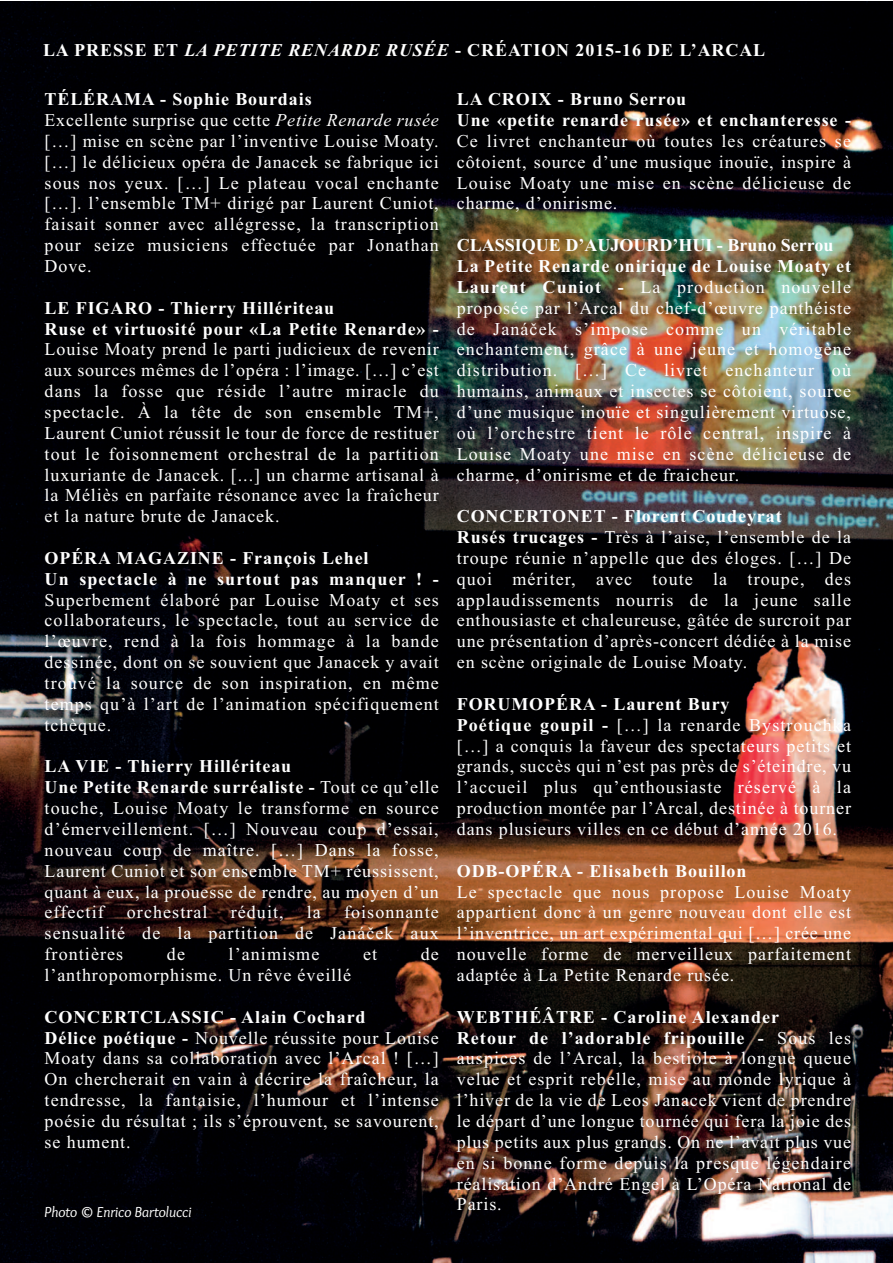
<style>
.page{position:relative;width:893px;height:1263px;background:#fff}
.page>*{position:absolute;margin:0;border:0;box-sizing:border-box;transform-origin:0 0}
.t1{font:18px/20.9px "Times New Roman";letter-spacing:.055em;color:#fff}
.t2{font:700 18px/20.9px "Times New Roman";letter-spacing:.05em;color:#fff}
.t3{font:italic 15px "Overlock";color:#fff}
.s1{font-style:italic}
.s2{font-weight:700}
</style>
<div class="page">
<img style="left:0;top:1px;width:892px;height:1262px">
<p class="t2" style="left:43px;top:39px;width:724px">LA PRESSE ET <span class="s1">LA PETITE RENARDE RUSÉE</span> - CRÉATION 2015-16 DE L’ARCAL</p>
<p class="t1" style="left:45px;top:88px;width:396px"><span class="s2">TÉLÉRAMA - Sophie Bourdais<br></span>Excellente surprise que cette <span class="s1">Petite Renarde rusée </span>[…] mise en scène par l’inventive Louise Moaty. […] le délicieux opéra de Janacek se fabrique ici sous nos yeux. […] Le plateau vocal enchante […]. l’ensemble TM+ dirigé par Laurent Cuniot, faisait sonner avec allégresse, la transcription pour seize musiciens effectuée par Jonathan Dove.</p>
<p class="t2" style="left:45px;top:297px;width:396px">LE FIGARO - Thierry Hillériteau<br>Ruse et virtuosité pour «La Petite Renarde» -</p>
<p class="t1" style="left:45px;top:339px;width:396px;text-align:justify">Louise Moaty prend le parti judicieux de revenir aux sources mêmes de l’opéra : l’image. […] c’est dans la fosse que réside l’autre miracle du spectacle. À la tête de son ensemble TM+, Laurent Cuniot réussit le tour de force de restituer tout le foisonnement orchestral de la partition luxuriante de Janacek. [...] un charme artisanal à la Méliès en parfaite résonance avec la fraîcheur et la nature brute de Janacek.</p>
<p class="t2" style="left:45px;top:547px;width:396px">OPÉRA MAGAZINE - François Lehel<br>Un spectacle à ne surtout pas manquer ! -</p>
<p class="t1" style="left:45px;top:589px;width:396px;text-align:justify">Superbement élaboré par Louise Moaty et ses collaborateurs, le spectacle, tout au service de l’œuvre, rend à la fois hommage à la bande dessinée, dont on se souvient que Janacek y avait trouvé la source de son inspiration, en même temps qu’à l’art de l’animation spécifiquement tchèque.</p>
<p class="t1" style="left:45px;top:756px;width:396px"><span class="s2">LA VIE - Thierry Hillériteau<br>Une Petite Renarde surréaliste -</span> Tout ce qu’elle touche, Louise Moaty le transforme en source d’émerveillement. […] Nouveau coup d’essai, nouveau coup de maître. […] Dans la fosse, Laurent Cuniot et son ensemble TM+ réussissent, quant à eux, la prouesse de rendre, au moyen d’un effectif</p>
<p class="t1" style="left:45px;top:902px;width:396px;text-align:justify;text-indent:299px">foisonnante sensualité de la partition de Janáček aux frontières</p>
<p class="t1" style="left:127px;top:902px;width:82px">orchestral</p>
<p class="t1" style="left:231px;top:902px;width:54px">réduit,</p>
<p class="t1" style="left:307px;top:902px;width:16px">la</p>
<p class="t1" style="left:167px;top:943px;width:20px">de</p>
<p class="t1" style="left:229px;top:943px;width:92px">l’animisme</p>
<p class="t1" style="left:363px;top:943px;width:16px">et</p>
<p class="t1" style="left:421px;top:943px;width:20px">de</p>
<p class="t1" style="left:45px;top:964px;width:308px">l’anthropomorphisme. Un rêve éveillé</p>
<p class="t1" style="left:45px;top:1006px;width:396px"><span class="s2">CONCERTCLASSIC - Alain Cochard<br>Délice poétique -</span> Nouvelle réussite pour Louise Moaty dans sa collaboration avec l’Arcal ! […] On chercherait en vain à décrire la fraîcheur, la tendresse, la fantaisie, l’humour et l’intense poésie du résultat ; ils s’éprouvent, se savourent, se hument.</p>
<p class="t3" style="left:44px;top:1203px;width:149px">Photo © Enrico Bartolucci</p>
<p class="t2" style="left:457px;top:88px;width:396px">LA CROIX - Bruno Serrou<br>Une «petite renarde rusée» et enchanteresse -</p>
<p class="t1" style="left:457px;top:130px;width:396px;text-align:justify">Ce livret enchanteur où toutes les créatures se côtoient, source d’une musique inouïe, inspire à Louise Moaty une mise en scène délicieuse de charme, d’onirisme.</p>
<p class="t1" style="left:457px;top:234px;width:396px"><span class="s2">CLASSIQUE D’AUJOURD’HUI - Bruno Serrou La Petite Renarde onirique de Louise Moaty et Laurent Cuniot -</span> La production nouvelle proposée par l’Arcal du chef-d’œuvre panthéiste de Janáček s’impose comme un véritable enchantement, grâce à une jeune et homogène distribution. […] Ce livret enchanteur où humains, animaux et insectes se côtoient, source d’une musique inouïe et singulièrement virtuose, où l’orchestre tient le rôle central, inspire à Louise Moaty une mise en scène délicieuse de charme, d’onirisme et de fraicheur.</p>
<p class="t1" style="left:457px;top:505px;width:396px"><span class="s2">CONCERTONET - Florent Coudeyrat<br>Rusés trucages -</span> Très à l’aise, l’ensemble de la troupe réunie n’appelle que des éloges. […] De quoi mériter, avec toute la troupe, des applaudissements nourris de la jeune salle enthousiaste et chaleureuse, gâtée de surcroit par une présentation d’après-concert dédiée à la mise en scène originale de Louise Moaty.</p>
<p class="t1" style="left:457px;top:693px;width:396px"><span class="s2">FORUMOPÉRA - Laurent Bury<br>Poétique goupil -</span> […] la renarde Bystrouchka […] a conquis la faveur des spectateurs petits et grands, succès qui n’est pas près de s’éteindre, vu l’accueil plus qu’enthousiaste réservé à la production montée par l’Arcal, destinée à tourner dans plusieurs villes en ce début d’année 2016.</p>
<p class="t2" style="left:457px;top:860px;width:291px">ODB-OPÉRA - Elisabeth Bouillon</p>
<p class="t1" style="left:457px;top:881px;width:396px;text-align:justify">Le spectacle que nous propose Louise Moaty appartient donc à un genre nouveau dont elle est l’inventrice, un art expérimental qui […] crée une nouvelle forme de merveilleux parfaitement adaptée à La Petite Renarde rusée.</p>
<p class="t1" style="left:457px;top:1006px;width:396px"><span class="s2">WEBTHÉÂTRE - Caroline Alexander<br>Retour de l’adorable fripouille -</span> Sous les auspices de l’Arcal, la bestiole à longue queue velue et esprit rebelle, mise au monde lyrique à l’hiver de la vie de Leos Janacek vient de prendre le départ d’une longue tournée qui fera la joie des plus petits aux plus grands. On ne l’avait plus vue en si bonne forme depuis la presque légendaire réalisation d’André Engel à L’Opéra National de Paris.</p>
</div>
